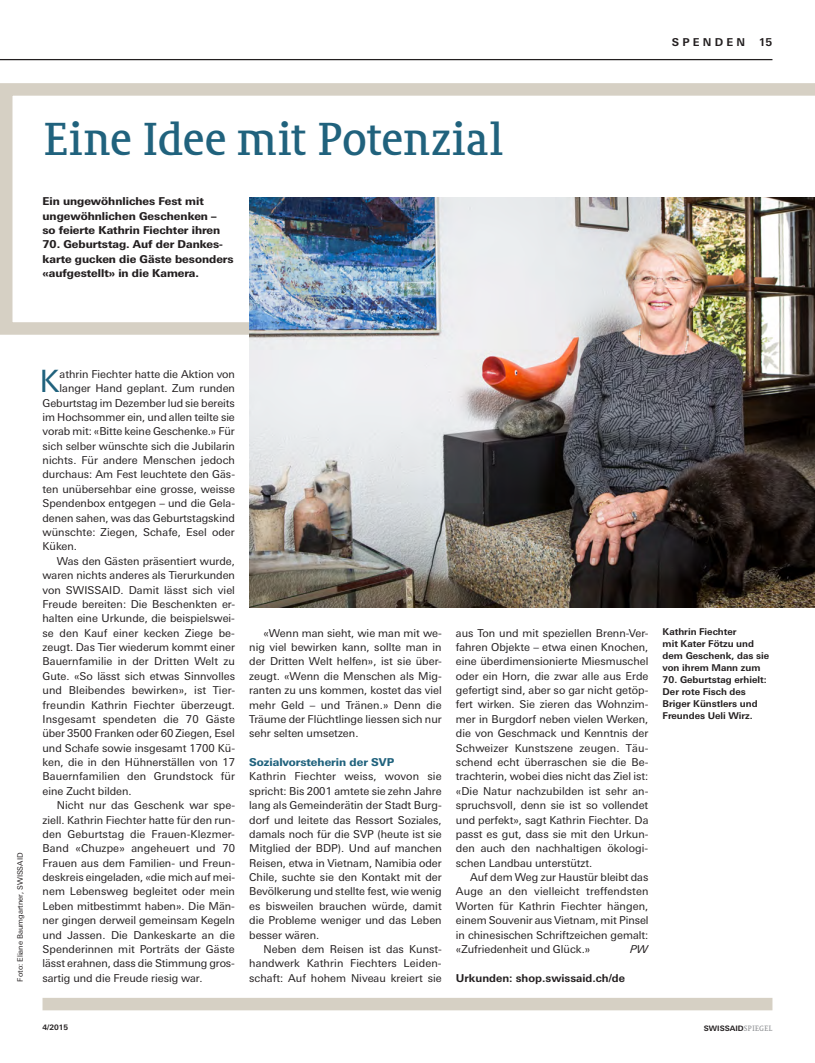
<style>
.page{position:relative;width:815px;height:1063px;background:#fff}
.page>*{position:absolute;margin:0;border:0;box-sizing:border-box;transform-origin:0 0}
.t1{font:44.75px "Sheriff";letter-spacing:-.01em;color:#20627d}
.t2{font:30.75px "LT Univers Basic";color:#20627d}
.t3{font:10.88px/14.4px "LT Univers Basic";color:#231f20;text-align:justify}
.t4{font:800 10.88px/14.4px "LT Univers Basic";color:#231f20}
.t5{font:700 10.88px "LT Univers Basic";color:#231f20}
.t6{font:800 10.88px "LT Univers Basic";color:#20627d}
.t7{font:italic 10.88px "LT Univers Basic";color:#231f20}
.t8{font:700 9.38px/11.9px "LT Univers Basic";color:#231f20}
.t9{font:7.5px "LT Univers Basic";color:#231f20}
.t10{font:700 7.5px "LT Univers Basic";color:#231f20}
.s1{font-family:"Sheriff Roman Caps";font-weight:400;color:#939598}
</style>
<div class="page">
<div style="left:43px;top:998px;width:729px;height:12px;background:#d6d0c4"></div>
<hr style="left:0;top:59px;width:772px;height:1px;background:#231f20">
<svg style="left:0;top:83px;width:815px;height:252px"></svg>
<img style="left:249px;top:198px;width:566px;height:410px">
<h1 class="t1" style="left:43px;top:113px;width:463px">Eine Idee mit Potenzial</h1>
<p class="t4" style="left:43px;top:194px;width:179px">Ein ungewöhnliches Fest mit ungewöhnlichen Geschenken – so feierte Kathrin Fiechter ihren</p>
<p class="t4" style="left:43px;top:237px;width:192px">70. Geburtstag. Auf der Dankes&shy;karte gucken die Gäste besonders «aufgestellt» in die Kamera.</p>
<p class="t5" style="left:672px;top:36px;width:102px">s penden 15</p>
<p class="t9" style="left:16px;top:982px;width:130px;rotate:-90deg">Foto: Eliane Baumgartner, SWISSAID</p>
<h2 class="t2" style="left:40px;top:364px;width:22px">K</h2>
<p class="t3" style="left:60px;top:367px;width:177px">athrin Fiechter hatte die Aktion von</p>
<p class="t3" style="left:60px;top:381px;width:177px">langer Hand geplant. Zum runden</p>
<p class="t3" style="left:43px;top:396px;width:194px">Geburtstag im Dezember lud sie bereits</p>
<p class="t3" style="left:43px;top:410px;width:194px">im Hochsommer ein, und allen teilte sie</p>
<p class="t3" style="left:43px;top:424px;width:194px">vorab mit: «Bitte keine Geschenke.» Für</p>
<p class="t3" style="left:43px;top:439px;width:194px">sich selber wünschte sich die Jubilarin</p>
<p class="t3" style="left:43px;top:453px;width:194px">nichts. Für andere Menschen jedoch</p>
<p class="t3" style="left:43px;top:467px;width:194px">durchaus: Am Fest leuchtete den Gäs-</p>
<p class="t3" style="left:43px;top:482px;width:194px">ten unübersehbar eine grosse, weisse</p>
<p class="t3" style="left:43px;top:496px;width:194px">Spendenbox entgegen – und die Gela-</p>
<p class="t3" style="left:43px;top:511px;width:194px">denen sahen, was das Geburtstagskind</p>
<p class="t3" style="left:43px;top:525px;width:194px">wünschte: Ziegen, Schafe, Esel oder</p>
<p class="t3" style="left:43px;top:539px;width:36px">Küken.</p>
<p class="t3" style="left:57px;top:554px;width:180px">Was den Gästen präsentiert wurde,</p>
<p class="t3" style="left:43px;top:568px;width:194px">waren nichts anderes als Tierurkunden</p>
<p class="t3" style="left:43px;top:582px;width:194px">von SWISSAID. Damit lässt sich viel</p>
<p class="t3" style="left:43px;top:597px;width:194px">Freude bereiten: Die Beschenkten er-</p>
<p class="t3" style="left:43px;top:611px;width:194px">halten eine Urkunde, die beispielswei-</p>
<p class="t3" style="left:43px;top:626px;width:194px">se den Kauf einer kecken Ziege be-</p>
<p class="t3" style="left:43px;top:640px;width:194px">zeugt. Das Tier wiederum kommt einer</p>
<p class="t3" style="left:43px;top:654px;width:194px">Bauernfamilie in der Dritten Welt zu</p>
<p class="t3" style="left:43px;top:669px;width:194px">Gute. «So lässt sich etwas Sinnvolles</p>
<p class="t3" style="left:43px;top:683px;width:194px">und Bleibendes bewirken», ist Tier-</p>
<p class="t3" style="left:43px;top:697px;width:194px">freundin Kathrin Fiechter überzeugt.</p>
<p class="t3" style="left:43px;top:712px;width:194px">Insgesamt spendeten die 70 Gäste</p>
<p class="t3" style="left:43px;top:726px;width:194px">über 3500 Franken oder 60 Ziegen, Esel</p>
<p class="t3" style="left:43px;top:741px;width:194px">und Schafe sowie insgesamt 1700 Kü-</p>
<p class="t3" style="left:43px;top:755px;width:194px">ken, die in den Hühnerställen von 17</p>
<p class="t3" style="left:43px;top:769px;width:194px">Bauernfamilien den Grundstock für</p>
<p class="t3" style="left:43px;top:784px;width:91px">eine Zucht bilden.</p>
<p class="t3" style="left:57px;top:798px;width:180px">Nicht nur das Geschenk war spe-</p>
<p class="t3" style="left:43px;top:813px;width:194px">ziell. Kathrin Fiechter hatte für den run-</p>
<p class="t3" style="left:43px;top:827px;width:194px">den Geburtstag die Frauen-Klezmer-</p>
<p class="t3" style="left:43px;top:841px;width:194px">Band «Chuzpe» angeheuert und 70</p>
<p class="t3" style="left:43px;top:856px;width:194px">Frauen aus dem Familien- und Freun-</p>
<p class="t3" style="left:43px;top:870px;width:194px">deskreis eingeladen, «die mich auf mei-</p>
<p class="t3" style="left:43px;top:884px;width:194px">nem Lebensweg begleitet oder mein</p>
<p class="t3" style="left:43px;top:899px;width:194px">Leben mitbestimmt haben». Die Män-</p>
<p class="t3" style="left:43px;top:913px;width:194px">ner gingen derweil gemeinsam Kegeln</p>
<p class="t3" style="left:43px;top:928px;width:194px">und Jassen. Die Dankeskarte an die</p>
<p class="t3" style="left:43px;top:942px;width:194px">Spenderinnen mit Porträts der Gäste</p>
<p class="t3" style="left:43px;top:956px;width:194px">lässt erahnen, dass die Stimmung gros-</p>
<p class="t3" style="left:43px;top:971px;width:161px">sartig und die Freude riesig war.</p>
<p class="t3" style="left:249px;top:626px;width:194px;text-indent:14px">«Wenn man sieht, wie man mit we&shy;nig viel bewirken kann, sollte man in der Dritten Welt helfen», ist sie über&shy;zeugt. «Wenn die Menschen als Mig&shy;ranten zu uns kommen, kostet das viel mehr Geld – und Tränen.» Denn die Träume der Flüchtlinge liessen sich nur sehr selten umsetzen.</p>
<p class="t6" style="left:249px;top:756px;width:146px">Sozialvorsteherin der SVP</p>
<p class="t3" style="left:249px;top:769px;width:194px">Kathrin Fiechter weiss, wovon sie spricht: Bis 2001 amtete sie zehn Jahre lang als Gemeinderätin der Stadt Burg&shy;dorf und leitete das Ressort Soziales, damals noch für die SVP (heute ist sie Mitglied der BDP). Und auf manchen Reisen, etwa in Vietnam, Namibia oder Chile, suchte sie den Kontakt mit der Bevölkerung und stellte fest, wie wenig es bisweilen brauchen würde, damit die Probleme weniger und das Leben besser wären.</p>
<p class="t3" style="left:249px;top:942px;width:194px;text-indent:14px">Neben dem Reisen ist das Kunst&shy;handwerk Kathrin Fiechters Leiden&shy;schaft: Auf hohem Niveau kreiert sie</p>
<p class="t3" style="left:456px;top:626px;width:194px">aus Ton und mit speziellen Brenn-Ver&shy;fahren Objekte – etwa einen Knochen, eine überdimensionierte Miesmuschel oder ein Horn, die zwar alle aus Erde gefertigt sind, aber so gar nicht getöp&shy;fert wirken. Sie zieren das Wohnzim&shy;mer in Burgdorf neben vielen Werken, die von Geschmack und Kenntnis der Schweizer Kunstszene zeugen. Täu&shy;schend echt überraschen sie die Be&shy;trachterin, wobei dies nicht das Ziel ist: «Die Natur nachzubilden ist sehr an&shy;spruchsvoll, denn sie ist so vollendet und perfekt», sagt Kathrin Fiechter. Da passt es gut, dass sie mit den Urkun&shy;den auch den nachhaltigen ökologi&shy;schen Landbau unterstützt.</p>
<p class="t3" style="left:456px;top:870px;width:194px;text-indent:14px">Auf dem Weg zur Haustür bleibt das Auge an den vielleicht treffendsten Worten für Kathrin Fiechter hängen, einem Souvenir aus Vietnam, mit Pinsel in chinesischen Schriftzeichen gemalt: «Zufriedenheit und Glück.»</p>
<p class="t7" style="left:630px;top:943px;width:20px">PW</p>
<p class="t5" style="left:456px;top:971px;width:171px">Urkunden: shop.swissaid.ch/de</p>
<p class="t8" style="left:663px;top:626px;width:108px">Kathrin Fiechter<br>mit Kater Fötzu und dem Geschenk, das sie von ihrem Mann zum</p>
<p class="t8" style="left:663px;top:674px;width:106px">70. Geburtstag erhielt:<br>Der rote Fisch des<br>Briger Künstlers und<br>Freundes Ueli Wirz.</p>
<p class="t10" style="left:43px;top:1023px;width:27px">4/2015</p>
<p class="t10" style="left:704px;top:1024px;width:70px">Swissaid<span class="s1">Spiegel</span></p>
</div>
